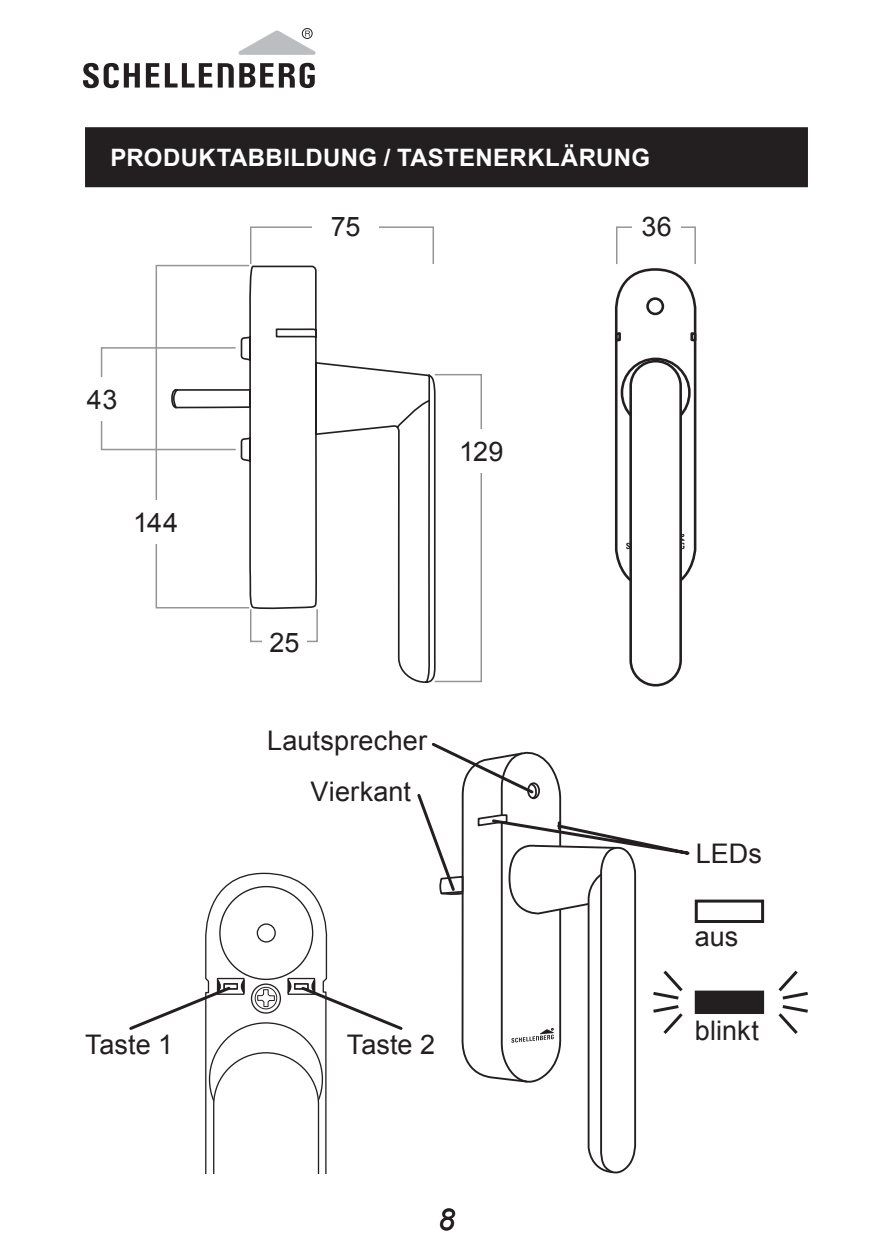
<style>
.page{position:relative;width:893px;height:1259px;background:#fff}
.page>*{position:absolute;margin:0;border:0;box-sizing:border-box;transform-origin:0 0}
.t1{font:italic 30px "Arial";color:#231f20}
.t2{font:27px/51px "Arial";letter-spacing:.005em;color:#231f20}
.t3{font:700 24px "Arial";letter-spacing:.015em;color:#fff}
</style>
<div class="page">
<div style="left:302px;top:28px;width:11px;height:11px;border:1px solid #231f20;border-radius:50%"></div>
<svg style="left:146px;top:63px;width:13px;height:24px"></svg>
<svg style="left:165px;top:63px;width:47px;height:24px"></svg>
<svg style="left:83px;top:63px;width:57px;height:25px"></svg>
<svg style="left:218px;top:63px;width:97px;height:25px"></svg>
<svg style="left:239px;top:30px;width:77px;height:25px"></svg>
<div style="left:85px;top:127px;width:723px;height:60px;background:#231f20"></div>
<div style="left:695px;top:899px;width:69px;height:24px;border:3px solid #231f20"></div>
<div style="left:696px;top:992px;width:67px;height:20px;background:#231f20"></div>
<div style="left:695px;top:990px;width:69px;height:24px;border:3px solid #231f20"></div>
<svg style="left:778px;top:970px;width:30px;height:64px"></svg>
<svg style="left:171px;top:266px;width:265px;height:417px"></svg>
<div style="left:156px;top:265px;width:94px;height:343px;border:2px solid #939598"></div>
<div style="left:101px;top:347px;width:135px;height:103px;border:2px solid #939598"></div>
<div style="left:250px;top:608px;width:68px;height:34px;border:2px solid #939598"></div>
<div style="left:250px;top:226px;width:184px;height:39px;border:2px solid #939598"></div>
<div style="left:434px;top:374px;width:48px;height:308px;border:2px solid #939598"></div>
<div style="left:122px;top:500px;width:67px;height:43px;background:#fff"></div>
<div style="left:262px;top:620px;width:45px;height:44px;background:#fff"></div>
<div style="left:69px;top:377px;width:66px;height:43px;background:#fff"></div>
<div style="left:312px;top:205px;width:67px;height:43px;background:#fff"></div>
<div style="left:448px;top:429px;width:67px;height:44px;background:#fff"></div>
<div style="left:614px;top:268px;width:82px;height:322px;border:3px solid #231f20;border-radius:39px"></div>
<svg style="left:626px;top:534px;width:59px;height:15px"></svg>
<div style="left:646px;top:297px;width:18px;height:18px;border:3px solid #231f20;border-radius:50%"></div>
<div style="left:615px;top:332px;width:6px;height:10px;border:3px solid #231f20"></div>
<div style="left:690px;top:332px;width:6px;height:10px;border:3px solid #231f20"></div>
<svg style="left:622px;top:359px;width:67px;height:67px"></svg>
<div style="left:621px;top:357px;width:70px;height:70px;border:3px solid #231f20;border-radius:50%"></div>
<div style="left:631px;top:361px;width:50px;height:324px;background:#fff;border-radius:25px"></div>
<div style="left:629px;top:360px;width:53px;height:326px;border:3px solid #231f20;border-radius:25px"></div>
<div style="left:616px;top:226px;width:80px;height:39px;border:2px solid #939598"></div>
<div style="left:633px;top:205px;width:48px;height:43px;background:#fff"></div>
<svg style="left:417px;top:743px;width:273px;height:431px"></svg>
<svg style="left:129px;top:872px;width:274px;height:302px"></svg>
<p class="t3" style="left:111px;top:149px;width:541px">PRODUKTABBILDUNG / TASTENERKLÄRUNG</p>
<p class="t2" style="left:331px;top:204px;width:31px">75</p>
<p class="t2" style="left:641px;top:204px;width:32px">36</p>
<p class="t2" style="left:87px;top:376px;width:32px">43</p>
<p class="t2" style="left:133px;top:499px;width:46px">144</p>
<p class="t2" style="left:459px;top:428px;width:46px">129</p>
<p class="t2" style="left:270px;top:619px;width:32px">25</p>
<p class="t2" style="left:310px;top:717px;width:118px;text-indent:-43px">Lautsprecher<br>Vierkant</p>
<p class="t2" style="left:85px;top:1021px;width:90px">Taste 1</p>
<p class="t2" style="left:347px;top:1021px;width:90px">Taste 2</p>
<p class="t2" style="left:696px;top:831px;width:68px">LEDs</p>
<p class="t2" style="left:695px;top:914px;width:45px">aus</p>
<p class="t2" style="left:695px;top:1007px;width:66px">blinkt</p>
<p class="t1" style="left:438px;top:1208px;width:18px">8</p>
</div>
